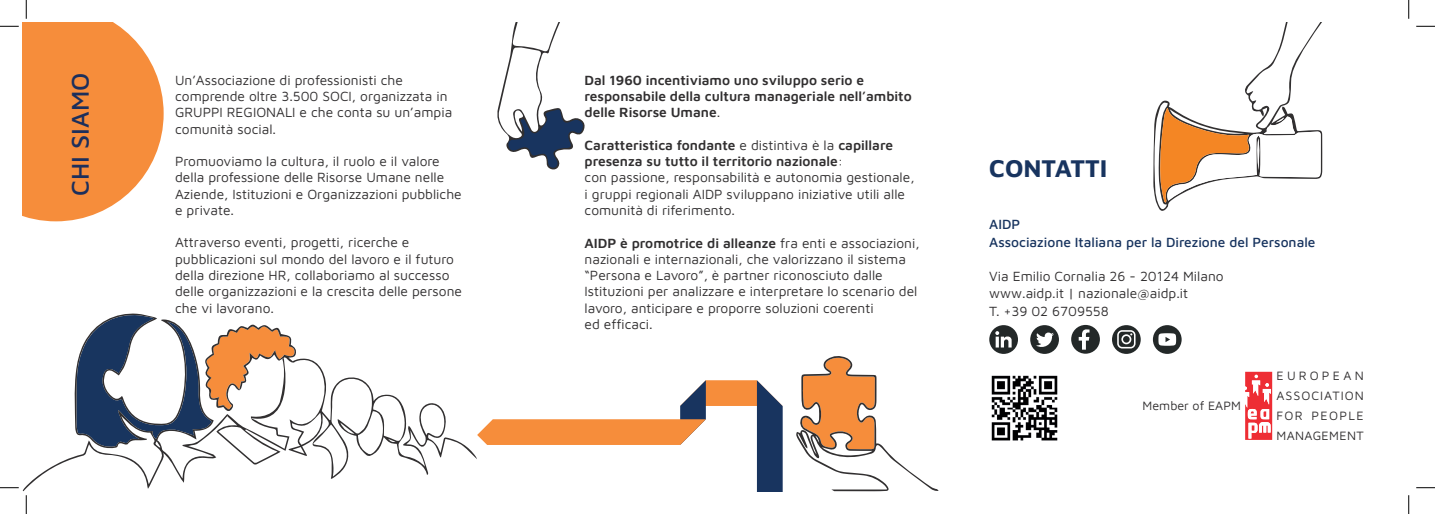
<style>
.page{position:relative;width:1435px;height:514px;background:#fff}
.page>*{position:absolute;margin:0;border:0;box-sizing:border-box;transform-origin:0 0}
.t1{font:500 25px "Maven Pro";color:#1c2f5c}
.t2{font:700 25px "Maven Pro";color:#18345f}
.t3{font:13.75px/16.2px "Maven Pro";color:#312f30}
.t4{font:600 13.75px/16.2px "Maven Pro";color:#312f30}
.t5{font:500 13.75px/17.5px "Maven Pro";color:#18345f}
.t6{font:12.5px/20px "Maven Pro";letter-spacing:.08em;color:#312f30;text-align:justify}
.t7{font:12.5px "Maven Pro";color:#312f30}
.s1{font-weight:400}
.s2{font-weight:600}
</style>
<div class="page">
<img style="left:991px;top:375px;width:67px;height:66px">
<svg style="left:1245px;top:371px;width:27px;height:68px"></svg>
<svg style="left:497px;top:23px;width:88px;height:147px"></svg>
<svg style="left:477px;top:380px;width:305px;height:110px"></svg>
<svg style="left:1153px;top:23px;width:170px;height:188px"></svg>
<svg style="left:1159px;top:108px;width:161px;height:94px"></svg>
<svg style="left:23px;top:372px;width:181px;height:118px"></svg>
<svg style="left:204px;top:358px;width:273px;height:120px"></svg>
<svg style="left:76px;top:313px;width:221px;height:134px"></svg>
<svg style="left:796px;top:356px;width:142px;height:134px"></svg>
<div style="left:989px;top:325px;width:29px;height:28px;background:#232828;border-radius:50%"></div>
<svg style="left:995px;top:331px;width:16px;height:16px"></svg>
<div style="left:1152px;top:325px;width:29px;height:28px;background:#232828;border-radius:50%"></div>
<svg style="left:1158px;top:333px;width:18px;height:12px"></svg>
<div style="left:1030px;top:325px;width:29px;height:28px;background:#232828;border-radius:50%"></div>
<svg style="left:1036px;top:332px;width:17px;height:15px"></svg>
<div style="left:1071px;top:324px;width:28px;height:29px;background:#232828;border-radius:50%"></div>
<svg style="left:1078px;top:329px;width:11px;height:20px"></svg>
<div style="left:1112px;top:325px;width:28px;height:28px;background:#232828;border-radius:50%"></div>
<svg style="left:1117px;top:330px;width:18px;height:18px"></svg>
<svg style="left:1416px;top:25px;width:18px;height:2px"></svg>
<svg style="left:0;top:487px;width:19px;height:1px"></svg>
<svg style="left:1416px;top:487px;width:18px;height:1px"></svg>
<svg style="left:0;top:0;width:164px;height:221px"></svg>
<svg style="left:25px;top:495px;width:2px;height:18px"></svg>
<svg style="left:1408px;top:0;width:1px;height:19px"></svg>
<svg style="left:1408px;top:495px;width:1px;height:18px"></svg>
<h1 class="t1" style="left:63px;top:195px;width:124px;rotate:-90deg">CHI SIAMO</h1>
<p class="t3" style="left:175px;top:71px;width:279px">Un’Associazione di professionisti che comprende oltre 3.500 SOCI, organizzata in GRUPPI REGIONALI e che conta su un’ampia comunità social.</p>
<p class="t3" style="left:175px;top:152px;width:288px">Promuoviamo la cultura, il ruolo e il valore della professione delle Risorse Umane nelle Aziende, Istituzioni e Organizzazioni pubbliche e private.</p>
<p class="t3" style="left:175px;top:233px;width:288px">Attraverso eventi, progetti, ricerche e pubblicazioni sul mondo del lavoro e il futuro della direzione HR, collaboriamo al successo delle organizzazioni e la crescita delle persone che vi lavorano.</p>
<p class="t4" style="left:584px;top:71px;width:329px">Dal 1960 incentiviamo uno sviluppo serio e responsabile della cultura manageriale nell’ambito delle Risorse Umane<span class="s1">.</span></p>
<p class="t3" style="left:584px;top:136px;width:331px"><span class="s2">Caratteristica fondante</span> e distintiva è la <span class="s2">capillare presenza su tutto il territorio nazionale</span>:<br>con passione, responsabilità e autonomia gestionale, i gruppi regionali AIDP sviluppano iniziative utili alle comunità di riferimento.</p>
<p class="t3" style="left:584px;top:233px;width:337px"><span class="s2">AIDP è promotrice di alleanze</span> fra enti e associazioni, nazionali e internazionali, che valorizzano il sistema “Persona e Lavoro”, è partner riconosciuto dalle Istituzioni per analizzare e interpretare lo scenario del lavoro, anticipare e proporre soluzioni coerenti<br>ed efficaci.</p>
<h1 class="t2" style="left:989px;top:151px;width:120px">CONTATTI</h1>
<p class="t5" style="left:989px;top:215px;width:328px">AIDP<br>Associazione Italiana per la Direzione del Personale</p>
<p class="t3" style="left:989px;top:266px;width:236px;line-height:17.5px">Via Emilio Cornalia 26 - 20124 Milano www.aidp.it | nazionale@aidp.it<br>T. +39 02 6709558</p>
<p class="t7" style="left:1142px;top:397px;width:100px">Member of EAPM</p>
<p class="t6" style="left:1276px;top:364px;width:89px">EUROPEAN ASSOCIATION FOR PEOPLE MANAGEMENT</p>
</div>
